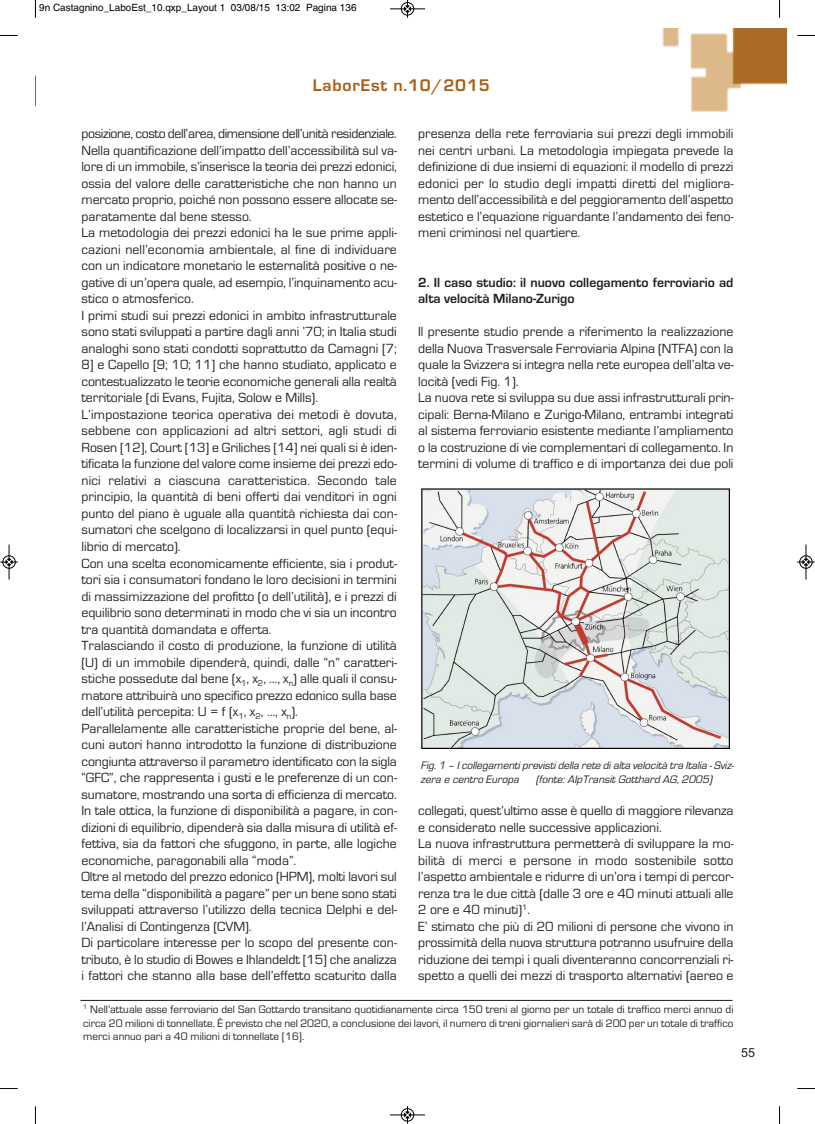
<style>
.page{position:relative;width:815px;height:1124px;background:#fff}
.page>*{position:absolute;margin:0;border:0;box-sizing:border-box;transform-origin:0 0}
.t1{font:700 17.5px "Eurostile";letter-spacing:.05em;color:#a75d17}
.t2{font:13.75px/16.5px "Eurostile";color:#231f20}
.t3{font:700 13.75px/16.5px "Eurostile";color:#231f20}
.t4{font:12.5px "Arial";color:#231f20}
.t5{font:11.25px/13.5px "Eurostile";color:#231f20;text-align:justify}
.t6{font:italic 11.25px/13.5px "Eurostile";color:#231f20}
.t7{font:10px "Helvetica";color:#000}
</style>
<div class="page">
<img style="left:662px;top:28px;width:125px;height:84px">
<img style="left:35px;top:74px;width:1px;height:33px">
<img style="left:421px;top:488px;width:308px;height:260px">
<hr style="left:81px;top:1000px;width:651px;height:1px;background:#231f20">
<svg style="left:35px;top:0;width:1px;height:18px"></svg>
<svg style="left:0;top:35px;width:18px;height:1px"></svg>
<svg style="left:779px;top:0;width:1px;height:18px"></svg>
<svg style="left:797px;top:35px;width:18px;height:1px"></svg>
<svg style="left:35px;top:1106px;width:1px;height:17px"></svg>
<svg style="left:0;top:1088px;width:18px;height:1px"></svg>
<svg style="left:779px;top:1106px;width:1px;height:17px"></svg>
<svg style="left:797px;top:1088px;width:18px;height:1px"></svg>
<div style="left:401px;top:2px;width:13px;height:14px;border:1px solid #fff;border-radius:50%"></div>
<hr style="left:390px;top:9px;width:35px;height:1px;background:#000">
<div style="left:401px;top:2px;width:13px;height:13px;border:1px solid #000;border-radius:50%"></div>
<svg style="left:404px;top:0;width:7px;height:18px"></svg>
<hr style="left:390px;top:1114px;width:35px;height:1px;background:#000">
<div style="left:401px;top:1108px;width:13px;height:13px;border:1px solid #000;border-radius:50%"></div>
<svg style="left:404px;top:1106px;width:7px;height:17px"></svg>
<div style="left:2px;top:555px;width:14px;height:13px;border:1px solid #fff;border-radius:50%"></div>
<hr style="left:9px;top:544px;width:1px;height:35px;background:#000">
<div style="left:3px;top:555px;width:12px;height:13px;border:1px solid #000;border-radius:50%"></div>
<svg style="left:0;top:558px;width:18px;height:7px"></svg>
<div style="left:799px;top:555px;width:14px;height:13px;border:1px solid #fff;border-radius:50%"></div>
<hr style="left:806px;top:544px;width:1px;height:35px;background:#000">
<div style="left:800px;top:555px;width:12px;height:13px;border:1px solid #000;border-radius:50%"></div>
<svg style="left:797px;top:558px;width:18px;height:7px"></svg>
<p class="t7" style="left:39px;top:0;width:319px">9n Castagnino_LaboEst_10.qxp_Layout 1 03/08/15 13:02 Pagina 136</p>
<p class="t1" style="left:313px;top:75px;width:179px">LaborEst n.10/2015</p>
<p class="t2" style="left:81px;top:126px;width:317px">posizione, costo dell’area, dimensione dell’unità residenziale.<br>Nella quantificazione dell’impatto dell’accessibilità sul va&shy;lore di un immobile, s’inserisce la teoria dei prezzi edonici, ossia del valore delle caratteristiche che non hanno un mercato proprio, poiché non possono essere allocate se&shy;paratamente dal bene stesso.<br>La metodologia dei prezzi edonici ha le sue prime appli&shy;cazioni nell’economia ambientale, al fine di individuare con un indicatore monetario le esternalità positive o ne&shy;gative di un’opera quale, ad esempio, l’inquinamento acu&shy;stico o atmosferico.<br>I primi studi sui prezzi edonici in ambito infrastrutturale sono stati sviluppati a partire dagli anni ’70; in Italia studi analoghi sono stati condotti soprattutto da Camagni [7; 8] e Capello [9; 10; 11] che hanno studiato, applicato e contestualizzato le teorie economiche generali alla realtà territoriale (di Evans, Fujita, Solow e Mills).<br>L’impostazione teorica operativa dei metodi è dovuta, sebbene con applicazioni ad altri settori, agli studi di Rosen [12], Court [13] e Griliches [14] nei quali si è iden&shy;tificata la funzione del valore come insieme dei prezzi edo&shy;nici relativi a ciascuna caratteristica. Secondo tale principio, la quantità di beni offerti dai venditori in ogni punto del piano è uguale alla quantità richiesta dai con&shy;sumatori che scelgono di localizzarsi in quel punto (equi&shy;librio di mercato).<br>Con una scelta economicamente efficiente, sia i produt&shy;tori sia i consumatori fondano le loro decisioni in termini di massimizzazione del profitto (o dell’utilità), e i prezzi di equilibrio sono determinati in modo che vi sia un incontro tra quantità domandata e offerta.<br>Tralasciando il costo di produzione, la funzione di utilità (U) di un immobile dipenderà, quindi, dalle “n” caratteri&shy;stiche possedute dal bene (x<sub>1</sub>, x<sub>2</sub>, …, x<sub>n</sub>) alle quali il consu&shy;matore attribuirà uno specifico prezzo edonico sulla base dell’utilità percepita: U = f (x<sub>1</sub>, x<sub>2</sub>, …, x<sub>n</sub>).<br>Parallelamente alle caratteristiche proprie del bene, al&shy;cuni autori hanno introdotto la funzione di distribuzione congiunta attraverso il parametro identificato con la sigla “GFC”, che rappresenta i gusti e le preferenze di un con&shy;sumatore, mostrando una sorta di efficienza di mercato.<br>In tale ottica, la funzione di disponibilità a pagare, in con&shy;dizioni di equilibrio, dipenderà sia dalla misura di utilità ef&shy;fettiva, sia da fattori che sfuggono, in parte, alle logiche economiche, paragonabili alla “moda”.<br>Oltre al metodo del prezzo edonico (HPM), molti lavori sul tema della “disponibilità a pagare” per un bene sono stati sviluppati attraverso l’utilizzo della tecnica Delphi e del&shy;l’Analisi di Contingenza (CVM).<br>Di particolare interesse per lo scopo del presente con&shy;tributo, è lo studio di Bowes e Ihlandeldt [15] che analizza i fattori che stanno alla base dell’effetto scaturito dalla</p>
<p class="t2" style="left:418px;top:126px;width:317px;text-align:justify">presenza della rete ferroviaria sui prezzi degli immobili nei centri urbani. La metodologia impiegata prevede la definizione di due insiemi di equazioni: il modello di prezzi edonici per lo studio degli impatti diretti del migliora&shy;mento dell’accessibilità e del peggioramento dell’aspetto estetico e l’equazione riguardante l’andamento dei feno&shy;meni criminosi nel quartiere.</p>
<p class="t3" style="left:418px;top:274px;width:317px">2. Il caso studio: il nuovo collegamento ferroviario ad alta velocità Milano-Zurigo</p>
<p class="t2" style="left:418px;top:324px;width:317px">Il presente studio prende a riferimento la realizzazione della Nuova Trasversale Ferroviaria Alpina (NTFA) con la quale la Svizzera si integra nella rete europea dell’alta ve&shy;locità (vedi Fig. 1).<br>La nuova rete si sviluppa su due assi infrastrutturali prin&shy;cipali: Berna-Milano e Zurigo-Milano, entrambi integrati al sistema ferroviario esistente mediante l’ampliamento o la costruzione di vie complementari di collegamento. In termini di volume di traffico e di importanza dei due poli</p>
<p class="t6" style="left:421px;top:759px;width:317px">Fig. 1 – I collegamenti previsti della rete di alta velocità tra Italia - Sviz&shy;zera e centro Europa</p>
<p class="t6" style="left:536px;top:772px;width:181px">(fonte: AlpTransit Gotthard AG, 2005)</p>
<p class="t2" style="left:418px;top:802px;width:317px">collegati, quest’ultimo asse è quello di maggiore rilevanza e considerato nelle successive applicazioni.<br>La nuova infrastruttura permetterà di sviluppare la mo&shy;bilità di merci e persone in modo sostenibile sotto l’aspetto ambientale e ridurre di un’ora i tempi di percor&shy;renza tra le due città (dalle 3 ore e 40 minuti attuali alle 2 ore e 40 minuti)<sup>1</sup>.<br>E’ stimato che più di 20 milioni di persone che vivono in prossimità della nuova struttura potranno usufruire della riduzione dei tempi i quali diventeranno concorrenziali ri&shy;spetto a quelli dei mezzi di trasporto alternativi (aereo e</p>
<p class="t5" style="left:83px;top:1002px;width:652px"><sup>1</sup> Nell’attuale asse ferroviario del San Gottardo transitano quotidianamente circa 150 treni al giorno per un totale di traffico merci annuo di circa 20 milioni di tonnellate. È previsto che nel 2020, a conclusione dei lavori, il numero di treni giornalieri sarà di 200 per un totale di traffico merci annuo pari a 40 milioni di tonnellate [16].</p>
<p class="t4" style="left:741px;top:1043px;width:15px">55</p>
</div>
